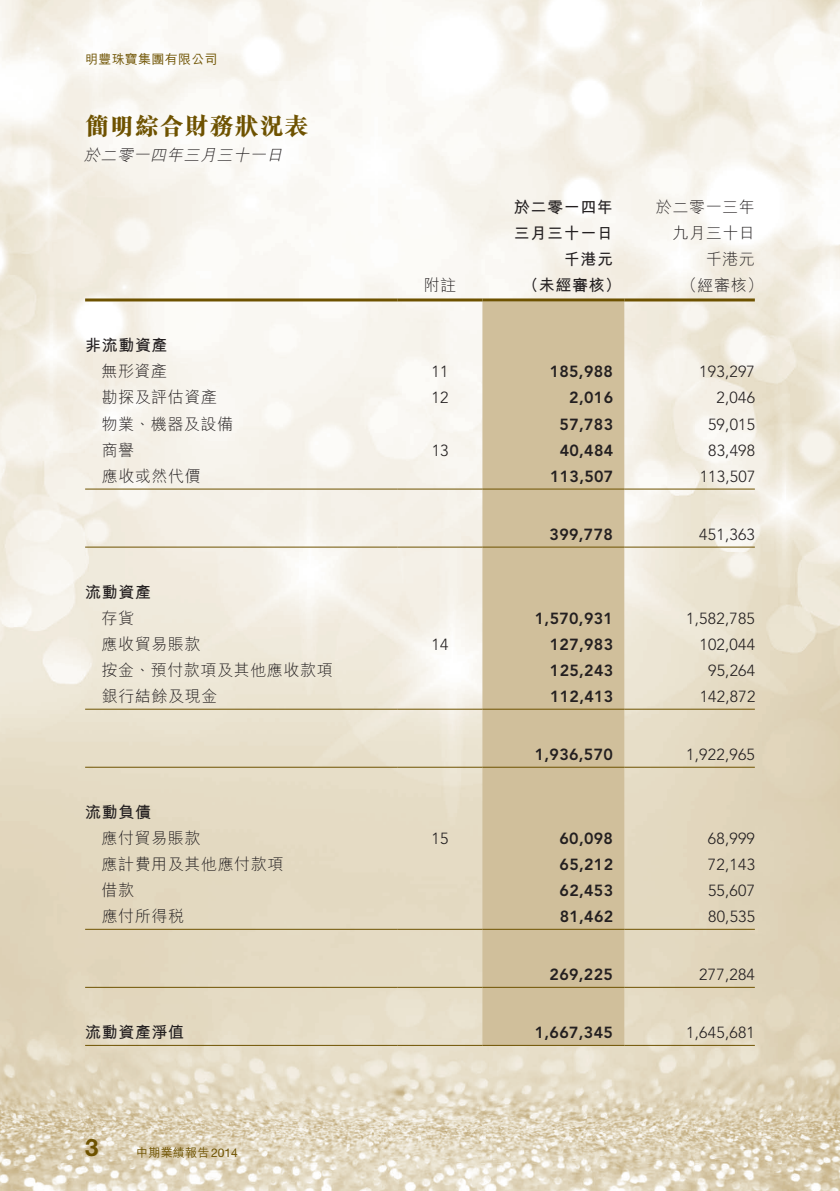
<style>
.page{position:relative;width:840px;height:1191px;background:#fff}
.page>*{position:absolute;margin:0;border:0;box-sizing:border-box;transform-origin:0 0}
.t1{font:800 24px "M Sung HK";letter-spacing:.04em;color:#6e5200}
.t2{font:700 24px "Helvetica Neue LT Std";color:#6e5200}
.t3{font:300 16px "Avenir LT Std";letter-spacing:.015em;color:#231f20}
.t4{font:800 16px "Avenir LT Std";letter-spacing:.02em;color:#231f20}
.t5{font:300 16px/26px "M Hei HK";letter-spacing:.035em;color:#231f20;text-align:right}
.t6{font:700 16px/26px "M Hei HK";letter-spacing:.04em;color:#231f20}
.t7{font:italic 300 16px "M Hei HK";color:#231f20}
.t8{font:500 13px "M Hei HK";letter-spacing:.02em;color:#6e5200}
.t9{font:500 12px "M Hei HK";letter-spacing:.02em;color:#6e5200}
.s1{font-family:"Helvetica Neue LT Std";font-weight:400}
</style>
<div class="page">
<img style="left:0;top:0;width:839px;height:1191px">
<div style="left:482px;top:301px;width:142px;height:744px;background:#d0bf9b"></div>
<hr style="left:85px;top:298px;width:312px;height:3px;background:#6e5200">
<hr style="left:397px;top:298px;width:85px;height:3px;background:#6e5200">
<hr style="left:482px;top:298px;width:142px;height:3px;background:#6e5200">
<hr style="left:624px;top:298px;width:130px;height:3px;background:#6e5200">
<hr style="left:85px;top:488px;width:312px;height:1px;background:#6e5200">
<hr style="left:397px;top:488px;width:85px;height:1px;background:#6e5200">
<hr style="left:482px;top:488px;width:142px;height:1px;background:#6e5200">
<hr style="left:624px;top:488px;width:130px;height:1px;background:#6e5200">
<hr style="left:85px;top:546px;width:312px;height:1px;background:#6e5200">
<hr style="left:397px;top:546px;width:85px;height:1px;background:#6e5200">
<hr style="left:482px;top:546px;width:142px;height:1px;background:#6e5200">
<hr style="left:624px;top:546px;width:130px;height:1px;background:#6e5200">
<hr style="left:85px;top:708px;width:312px;height:1px;background:#6e5200">
<hr style="left:397px;top:708px;width:85px;height:1px;background:#6e5200">
<hr style="left:482px;top:708px;width:142px;height:1px;background:#6e5200">
<hr style="left:624px;top:708px;width:130px;height:1px;background:#6e5200">
<hr style="left:85px;top:766px;width:312px;height:1px;background:#6e5200">
<hr style="left:397px;top:766px;width:85px;height:1px;background:#6e5200">
<hr style="left:482px;top:766px;width:142px;height:1px;background:#6e5200">
<hr style="left:624px;top:766px;width:130px;height:1px;background:#6e5200">
<hr style="left:85px;top:928px;width:312px;height:1px;background:#6e5200">
<hr style="left:397px;top:928px;width:85px;height:1px;background:#6e5200">
<hr style="left:482px;top:928px;width:142px;height:1px;background:#6e5200">
<hr style="left:624px;top:928px;width:130px;height:1px;background:#6e5200">
<hr style="left:85px;top:986px;width:312px;height:1px;background:#6e5200">
<hr style="left:397px;top:986px;width:85px;height:1px;background:#6e5200">
<hr style="left:482px;top:986px;width:142px;height:1px;background:#6e5200">
<hr style="left:624px;top:986px;width:130px;height:1px;background:#6e5200">
<hr style="left:85px;top:1045px;width:312px;height:1px;background:#6e5200">
<hr style="left:397px;top:1045px;width:85px;height:1px;background:#6e5200">
<hr style="left:482px;top:1045px;width:142px;height:1px;background:#6e5200">
<hr style="left:624px;top:1045px;width:130px;height:1px;background:#6e5200">
<p class="t8" style="left:85px;top:50px;width:134px">明豐珠寶集團有限公司</p>
<h1 class="t1" style="left:85px;top:114px;width:225px">簡明綜合財務狀況表</h1>
<p class="t7" style="left:84px;top:147px;width:203px">於二零一四年三月三十一日</p>
<p class="t6" style="left:85px;top:331px;width:84px">非流動資產</p>
<p class="t5" style="left:101px;top:358px;width:67px">無形資產</p>
<p class="t5" style="left:101px;top:384px;width:117px">勘探及評估資產</p>
<p class="t5" style="left:102px;top:410px;width:133px">物業、機器及設備</p>
<p class="t5" style="left:102px;top:436px;width:34px">商譽</p>
<p class="t5" style="left:102px;top:462px;width:100px">應收或然代價</p>
<p class="t6" style="left:85px;top:577px;width:67px">流動資產</p>
<p class="t5" style="left:101px;top:604px;width:34px">存貨</p>
<p class="t5" style="left:101px;top:630px;width:100px">應收貿易賬款</p>
<p class="t5" style="left:102px;top:656px;width:232px">按金、預付款項及其他應收款項</p>
<p class="t5" style="left:102px;top:682px;width:117px">銀行結餘及現金</p>
<p class="t6" style="left:85px;top:797px;width:67px">流動負債</p>
<p class="t5" style="left:101px;top:824px;width:100px">應付貿易賬款</p>
<p class="t5" style="left:101px;top:850px;width:183px">應計費用及其他應付款項</p>
<p class="t5" style="left:102px;top:876px;width:34px">借款</p>
<p class="t5" style="left:102px;top:902px;width:84px">應付所得稅</p>
<p class="t6" style="left:85px;top:1017px;width:101px">流動資產淨值</p>
<h1 class="t2" style="left:85px;top:1133px;width:15px">3</h1>
<p class="t9" style="left:136px;top:1144px;width:103px">中期業績報告<span class="s1">2014</span></p>
<p class="t6" style="left:513px;top:193px;width:101px">於二零一四年三月三十一日</p>
<p class="t5" style="left:655px;top:194px;width:100px">於二零一三年九月三十日千港元</p>
<p class="t6" style="left:563px;top:245px;width:51px">千港元</p>
<p class="t5" style="left:423px;top:272px;width:34px">附註</p>
<p class="t6" style="left:522px;top:271px;width:100px">（未經審核）</p>
<p class="t5" style="left:681px;top:272px;width:83px">（經審核(</p>
<p class="t3" style="left:431px;top:362px;width:18px">11</p>
<p class="t4" style="left:549px;top:362px;width:65px">185,988</p>
<p class="t3" style="left:699px;top:362px;width:57px">193,297</p>
<p class="t3" style="left:431px;top:388px;width:18px">12</p>
<p class="t4" style="left:569px;top:388px;width:45px">2,016</p>
<p class="t3" style="left:716px;top:388px;width:40px">2,046</p>
<p class="t4" style="left:559px;top:414px;width:55px">57,783</p>
<p class="t3" style="left:707px;top:414px;width:49px">59,015</p>
<p class="t3" style="left:431px;top:440px;width:18px">13</p>
<p class="t4" style="left:559px;top:440px;width:55px">40,484</p>
<p class="t3" style="left:707px;top:440px;width:49px">83,498</p>
<p class="t4" style="left:549px;top:466px;width:65px">113,507</p>
<p class="t3" style="left:699px;top:466px;width:57px">113,507</p>
<p class="t4" style="left:549px;top:524px;width:65px">399,778</p>
<p class="t3" style="left:698px;top:524px;width:57px">451,363</p>
<p class="t4" style="left:534px;top:608px;width:80px">1,570,931</p>
<p class="t3" style="left:686px;top:608px;width:70px">1,582,785</p>
<p class="t3" style="left:431px;top:634px;width:18px">14</p>
<p class="t4" style="left:549px;top:634px;width:65px">127,983</p>
<p class="t3" style="left:699px;top:634px;width:57px">102,044</p>
<p class="t4" style="left:549px;top:660px;width:65px">125,243</p>
<p class="t3" style="left:707px;top:660px;width:49px">95,264</p>
<p class="t4" style="left:549px;top:686px;width:65px">112,413</p>
<p class="t3" style="left:699px;top:686px;width:57px">142,872</p>
<p class="t4" style="left:534px;top:744px;width:80px">1,936,570</p>
<p class="t3" style="left:685px;top:744px;width:70px">1,922,965</p>
<p class="t3" style="left:431px;top:829px;width:18px">15</p>
<p class="t4" style="left:559px;top:828px;width:55px">60,098</p>
<p class="t3" style="left:707px;top:829px;width:49px">68,999</p>
<p class="t4" style="left:559px;top:854px;width:55px">65,212</p>
<p class="t3" style="left:707px;top:855px;width:49px">72,143</p>
<p class="t4" style="left:559px;top:880px;width:55px">62,453</p>
<p class="t3" style="left:707px;top:881px;width:49px">55,607</p>
<p class="t4" style="left:559px;top:906px;width:55px">81,462</p>
<p class="t3" style="left:707px;top:907px;width:49px">80,535</p>
<p class="t4" style="left:549px;top:964px;width:65px">269,225</p>
<p class="t3" style="left:698px;top:965px;width:57px">277,284</p>
<p class="t4" style="left:534px;top:1022px;width:80px">1,667,345</p>
<p class="t3" style="left:686px;top:1023px;width:70px">1,645,681</p>
</div>
